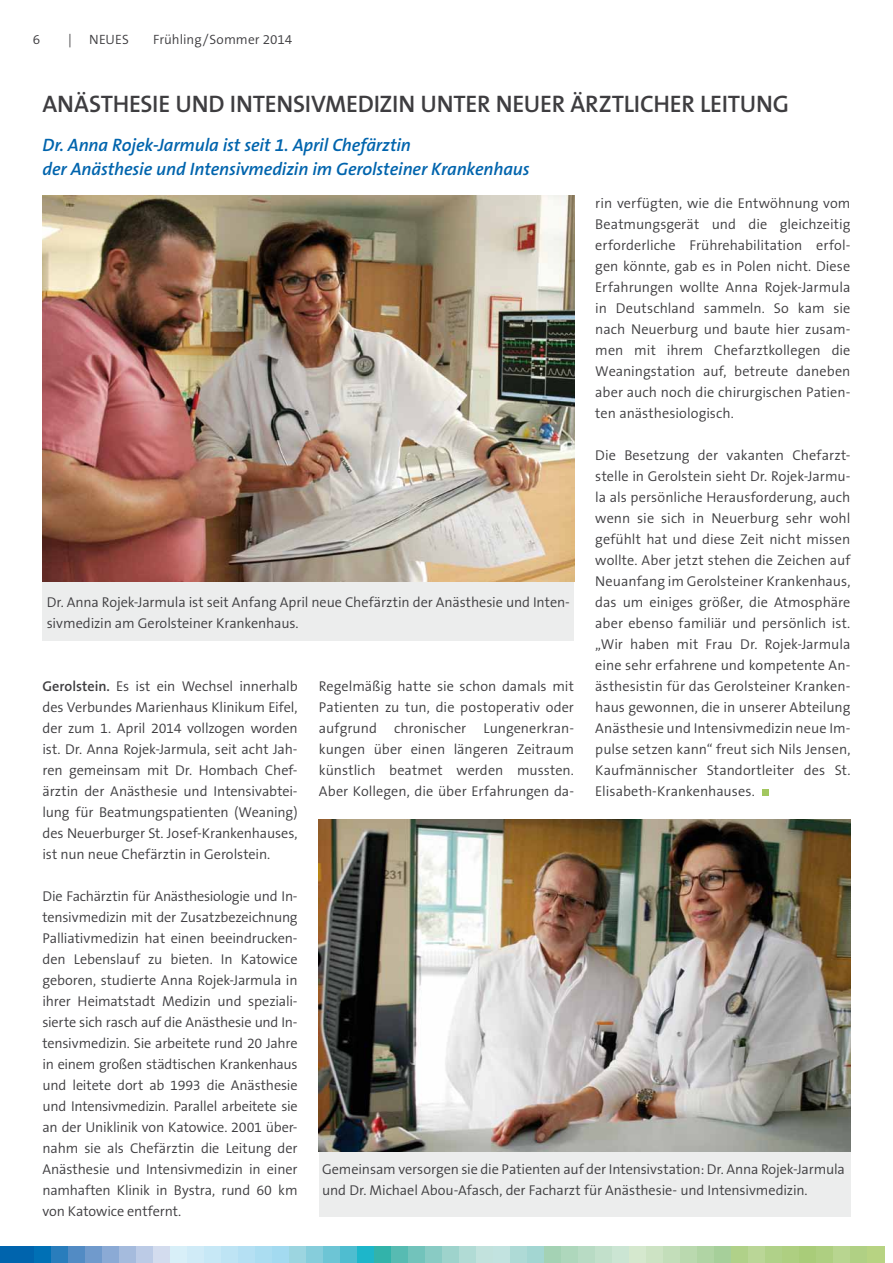
<style>
.page{position:relative;width:893px;height:1263px;background:#fff}
.page>*{position:absolute;margin:0;border:0;box-sizing:border-box;transform-origin:0 0}
.t1{font:600 24px "The Sans B6";letter-spacing:-.01em;color:#3e3d40}
.t2{font:italic 600 18px/24px "The Sans B6";letter-spacing:-.01em;color:#0064ad}
.t3{font:300 14.25px/21px "The Sans B4";letter-spacing:-.005em;color:#3e3d40;text-align:justify}
.t4{font:300 13.5px "The Sans B4";color:#3e3d40}
.s1{font-family:"The Sans B6";font-weight:600}
</style>
<div class="page">
<div style="left:17px;top:1246px;width:17px;height:17px;background:#0064ad"></div>
<div style="left:34px;top:1246px;width:17px;height:17px;background:#0070b5"></div>
<div style="left:51px;top:1246px;width:17px;height:17px;background:#297dbc"></div>
<div style="left:68px;top:1246px;width:17px;height:17px;background:#528bc4"></div>
<div style="left:85px;top:1246px;width:17px;height:17px;background:#709acc"></div>
<div style="left:102px;top:1246px;width:17px;height:17px;background:#8baad5"></div>
<div style="left:119px;top:1246px;width:17px;height:17px;background:#a5bbdd"></div>
<div style="left:136px;top:1246px;width:17px;height:17px;background:#bccbe6"></div>
<div style="left:153px;top:1246px;width:17px;height:17px;background:#d3dcee"></div>
<div style="left:170px;top:1246px;width:17px;height:17px;background:#d8eff8"></div>
<div style="left:187px;top:1246px;width:17px;height:17px;background:#d0ebf7"></div>
<div style="left:204px;top:1246px;width:17px;height:17px;background:#c7e8f6"></div>
<div style="left:221px;top:1246px;width:17px;height:17px;background:#bee4f4"></div>
<div style="left:238px;top:1246px;width:17px;height:17px;background:#b5e0f3"></div>
<div style="left:255px;top:1246px;width:17px;height:17px;background:#abddf1"></div>
<div style="left:272px;top:1246px;width:17px;height:17px;background:#a3daf0"></div>
<div style="left:289px;top:1246px;width:17px;height:17px;background:#9cd5e0"></div>
<div style="left:306px;top:1246px;width:17px;height:17px;background:#86cddb"></div>
<div style="left:323px;top:1246px;width:17px;height:17px;background:#6dc5d5"></div>
<div style="left:340px;top:1246px;width:17px;height:17px;background:#4fbdd0"></div>
<div style="left:357px;top:1246px;width:17px;height:17px;background:#1db6ca"></div>
<div style="left:374px;top:1246px;width:17px;height:17px;background:#32b3aa"></div>
<div style="left:391px;top:1246px;width:17px;height:17px;background:#57bbb2"></div>
<div style="left:408px;top:1246px;width:17px;height:17px;background:#72c3bb"></div>
<div style="left:425px;top:1246px;width:17px;height:17px;background:#89cbc4"></div>
<div style="left:442px;top:1246px;width:17px;height:17px;background:#9ed3cc"></div>
<div style="left:459px;top:1246px;width:17px;height:17px;background:#b1dbd5"></div>
<div style="left:476px;top:1246px;width:17px;height:17px;background:#c2e2dd"></div>
<div style="left:493px;top:1246px;width:17px;height:17px;background:#c2e3e0"></div>
<div style="left:510px;top:1246px;width:17px;height:17px;background:#aedad6"></div>
<div style="left:527px;top:1246px;width:17px;height:17px;background:#a3d6d2"></div>
<div style="left:544px;top:1246px;width:17px;height:17px;background:#a4d2b4"></div>
<div style="left:561px;top:1246px;width:17px;height:17px;background:#aed7bc"></div>
<div style="left:578px;top:1246px;width:17px;height:17px;background:#b8dbc4"></div>
<div style="left:595px;top:1246px;width:17px;height:17px;background:#c2e0cb"></div>
<div style="left:612px;top:1246px;width:17px;height:17px;background:#cbe5d3"></div>
<div style="left:629px;top:1246px;width:17px;height:17px;background:#d5e8ce"></div>
<div style="left:646px;top:1246px;width:17px;height:17px;background:#cde3c4"></div>
<div style="left:663px;top:1246px;width:17px;height:17px;background:#c3deba"></div>
<div style="left:680px;top:1246px;width:17px;height:17px;background:#bad9af"></div>
<div style="left:697px;top:1246px;width:17px;height:17px;background:#b0d4a4"></div>
<div style="left:714px;top:1246px;width:17px;height:17px;background:#a6cf9a"></div>
<div style="left:731px;top:1246px;width:17px;height:17px;background:#b0d189"></div>
<div style="left:748px;top:1246px;width:17px;height:17px;background:#bad697"></div>
<div style="left:765px;top:1246px;width:17px;height:17px;background:#b0d189"></div>
<div style="left:782px;top:1246px;width:17px;height:17px;background:#aecf81"></div>
<div style="left:799px;top:1246px;width:17px;height:17px;background:#a9cc79"></div>
<div style="left:816px;top:1246px;width:17px;height:17px;background:#aecf81"></div>
<div style="left:833px;top:1246px;width:17px;height:17px;background:#b8d590"></div>
<div style="left:850px;top:1246px;width:17px;height:17px;background:#b0d084"></div>
<div style="left:867px;top:1246px;width:17px;height:17px;background:#b7d382"></div>
<div style="left:0;top:1246px;width:17px;height:17px;background:#0064ad"></div>
<div style="left:319px;top:1151px;width:531px;height:65px;background:#eceded"></div>
<div style="left:43px;top:581px;width:531px;height:60px;background:#eceded"></div>
<img style="left:43px;top:196px;width:531px;height:385px">
<img style="left:319px;top:819px;width:531px;height:332px">
<svg style="left:762px;top:789px;width:6px;height:6px"></svg>
<p class="t4" style="left:33px;top:32px;width:9px">6</p>
<p class="t4" style="left:68px;top:32px;width:5px">|</p>
<p class="t4" style="left:89px;top:32px;width:41px">NEUES</p>
<p class="t4" style="left:153px;top:32px;width:141px">Frühling / Sommer 2014</p>
<h1 class="t1" style="left:43px;top:91px;width:748px">ANÄSTHESIE UN D INTENSIVMEDIZIN UNTER N EUER ÄRZTLICHER LEITUNG</h1>
<p class="t2" style="left:43px;top:133px;width:489px">Dr. Anna Rojek-Jarmula ist seit 1. April Chefärztin<br>der Anästhesie und Intensivmedizin im Gerolsteiner Krankenhaus</p>
<p class="t3" style="left:595px;top:193px;width:257px">rin verfügten, wie die Entwöhnung vom Beatmungsgerät und die gleichzeitig erforderliche Frührehabilitation erfol&shy;gen könnte, gab es in Polen nicht. Diese Erfahrungen wollte Anna Rojek-Jarmula in Deutschland sammeln. So kam sie nach Neuerburg und baute hier zusam&shy;men mit ihrem Chefarztkollegen die Weaningstation auf, betreute daneben aber auch noch die chirurgischen Patien&shy;ten anästhesiologisch.</p>
<p class="t3" style="left:595px;top:445px;width:257px">Die Besetzung der vakanten Chefarzt&shy;stelle in Gerolstein sieht Dr. Rojek-Jarmu&shy;la als persönliche Herausforderung, auch wenn sie sich in Neuerburg sehr wohl gefühlt hat und diese Zeit nicht missen wollte. Aber jetzt stehen die Zeichen auf Neuanfang im Gerolsteiner Krankenhaus, das um einiges größer, die Atmosphäre aber ebenso familiär und persönlich ist. „Wir haben mit Frau Dr. Rojek-Jarmula eine sehr erfahrene und kompetente An&shy;ästhesistin für das Gerolsteiner Kranken&shy;haus gewonnen, die in unserer Abteilung Anästhesie und Intensivmedizin neue Im&shy;pulse setzen kann“ freut sich Nils Jensen, Kaufmännischer Standortleiter des St.<br>Elisabeth-Krankenhauses.</p>
<p class="t3" style="left:47px;top:592px;width:524px">Dr. Anna Rojek-Jarmula ist seit Anfang April neue Chefärztin der Anästhesie und Inten&shy;sivmedizin am Gerolsteiner Krankenhaus.</p>
<p class="t3" style="left:43px;top:676px;width:257px"><span class="s1">GEROLSTEIN.</span> Es ist ein Wechsel innerhalb des Verbundes Marienhaus Klinikum Eifel, der zum 1. April 2014 vollzogen worden ist. Dr. Anna Rojek-Jarmula, seit acht Jah&shy;ren gemeinsam mit Dr. Hombach Chef&shy;ärztin der Anästhesie und Intensivabtei&shy;lung für Beatmungspatienten (Weaning) des Neuerburger St. Josef-Krankenhauses, ist nun neue Chefärztin in Gerolstein.</p>
<p class="t3" style="left:43px;top:886px;width:257px">Die Fachärztin für Anästhesiologie und In&shy;tensivmedizin mit der Zusatzbezeichnung Palliativmedizin hat einen beeindrucken&shy;den Lebenslauf zu bieten. In Katowice geboren, studierte Anna Rojek-Jarmula in ihrer Heimatstadt Medizin und speziali&shy;sierte sich rasch auf die Anästhesie und In&shy;tensivmedizin. Sie arbeitete rund 20 Jahre in einem großen städtischen Krankenhaus und leitete dort ab 1993 die Anästhesie und Intensivmedizin. Parallel arbeitete sie an der Uniklinik von Katowice. 2001 über&shy;nahm sie als Chefärztin die Leitung der Anästhesie und Intensivmedizin in einer namhaften Klinik in Bystra, rund 60 km von Katowice entfernt.</p>
<p class="t3" style="left:319px;top:676px;width:257px">Regelmäßig hatte sie schon damals mit Patienten zu tun, die postoperativ oder aufgrund chronischer Lungenerkran&shy;kungen über einen längeren Zeitraum künstlich beatmet werden mussten.<br>Aber Kollegen, die über Erfahrungen da-</p>
<p class="t3" style="left:322px;top:1159px;width:524px">Gemeinsam versorgen sie die Patienten auf der Intensivstation: Dr. Anna Rojek-Jarmula und Dr. Michael Abou-Afasch, der Facharzt für Anästhesie- und Intensivmedizin.</p>
</div>
